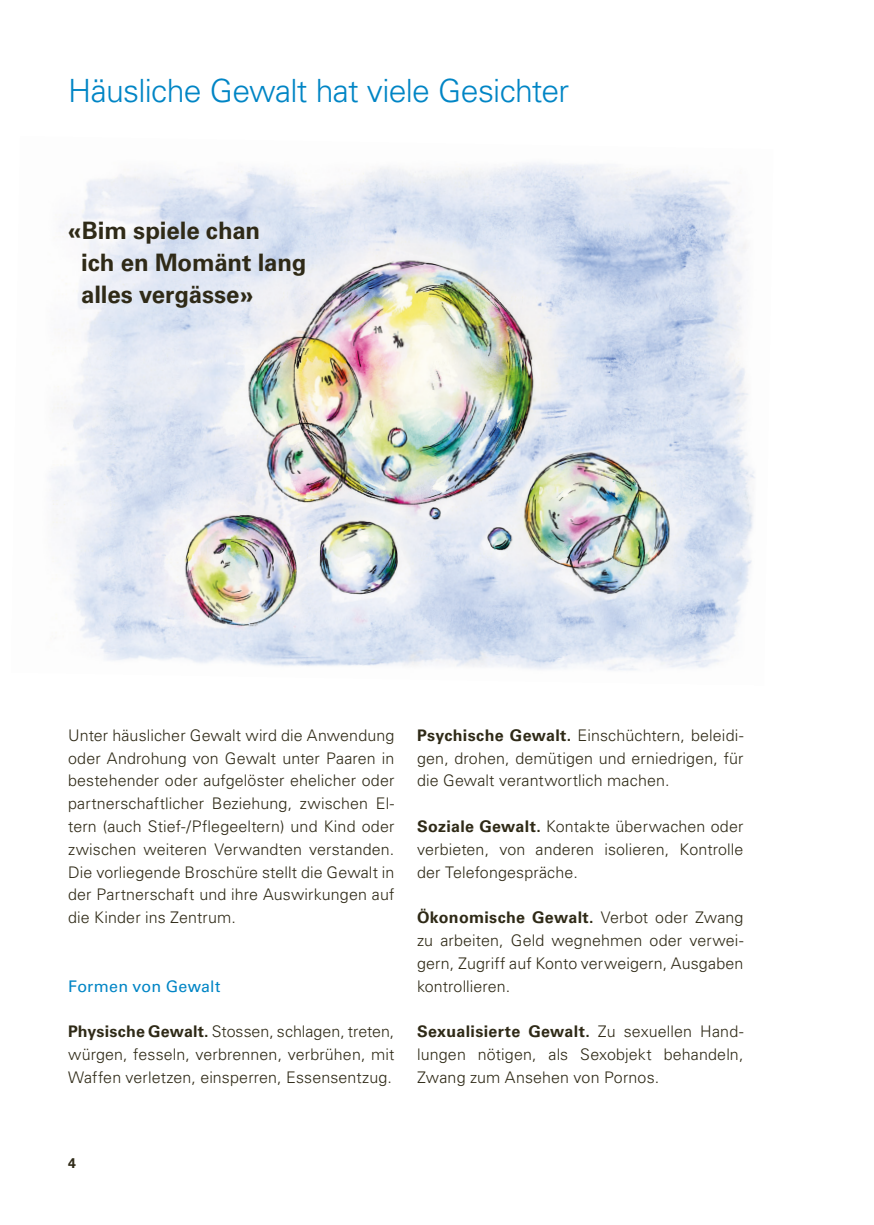
<style>
.page{position:relative;width:874px;height:1225px;background:#fff}
.page>*{position:absolute;margin:0;border:0;box-sizing:border-box;transform-origin:0 0}
.Titel_Light_Blau{font:300 32px "Univers LT Std";letter-spacing:-.02em;color:#0085c5}
.Quote_Schwarz{font:700 24px/32px "Univers LT Std";letter-spacing:-.005em;color:#2f2a17}
.Grundtext{font:300 16px/22.8px "Univers LT Std";letter-spacing:.01em;color:#2f2a17;text-align:justify}
.Zwischentitel_Blau{font:300 16px/22.8px "Univers LT Std";letter-spacing:.01em;color:#2f2a17;text-align:justify}
.Zwischentitel_Blau-2{font:16px "Univers LT Std";letter-spacing:.02em;color:#0085c5}
.t1{font:700 14px "Univers LT Std";color:#2f2a17}
.s1{font-weight:700}
</style>
<div class="page">
<img style="left:49px;top:163px;width:706px;height:508px">
<p class="Titel_Light_Blau" style="left:68px;top:72px;width:502px">Häusliche Gewalt hat viele Gesichter</p>
<p class="Quote_Schwarz" style="left:81px;top:215px;width:227px;text-indent:-13px">«Bim spiele chan<br>ich en Momänt lang alles vergässe»</p>
<p class="Grundtext" style="left:68px;top:724px;width:328px">Unter häuslicher Gewalt wird die Anwendung oder Androhung von Gewalt unter Paaren in bestehender oder aufgelöster ehelicher oder partnerschaftlicher Beziehung, zwischen El&shy;tern (auch Stief-/Pflegeeltern) und Kind oder zwischen weiteren Verwandten verstanden.<br>Die vorliegende Broschüre stellt die Gewalt in der Partnerschaft und ihre Auswirkungen auf die Kinder ins Zentrum.</p>
<p class="Zwischentitel_Blau-2" style="left:68px;top:976px;width:154px">Formen von Gewalt</p>
<p class="Zwischentitel_Blau" style="left:68px;top:1020px;width:328px"><span class="s1">Physische Gewalt.</span> Stossen, schlagen, treten, würgen, fesseln, verbrennen, verbrühen, mit Waffen verletzen, einsperren, Essensentzug.</p>
<p class="Grundtext" style="left:417px;top:724px;width:327px"><span class="s1">Psychische Gewalt.</span> Einschüchtern, beleidi&shy;gen, drohen, demütigen und erniedrigen, für die Gewalt verantwortlich machen.</p>
<p class="Grundtext" style="left:417px;top:815px;width:327px"><span class="s1">Soziale Gewalt.</span> Kontakte überwachen oder verbieten, von anderen isolieren, Kontrolle der Telefongespräche.</p>
<p class="Grundtext" style="left:417px;top:906px;width:328px"><span class="s1">Ökonomische Gewalt.</span> Verbot oder Zwang zu arbeiten, Geld wegnehmen oder verwei&shy;gern, Zugriff auf Konto verweigern, Ausgaben kontrollieren.</p>
<p class="Grundtext" style="left:417px;top:1020px;width:327px"><span class="s1">Sexualisierte Gewalt.</span> Zu sexuellen Hand&shy;lungen nötigen, als Sexobjekt behandeln, Zwang zum Ansehen von Pornos.</p>
<p class="t1" style="left:68px;top:1155px;width:9px">4</p>
</div>
